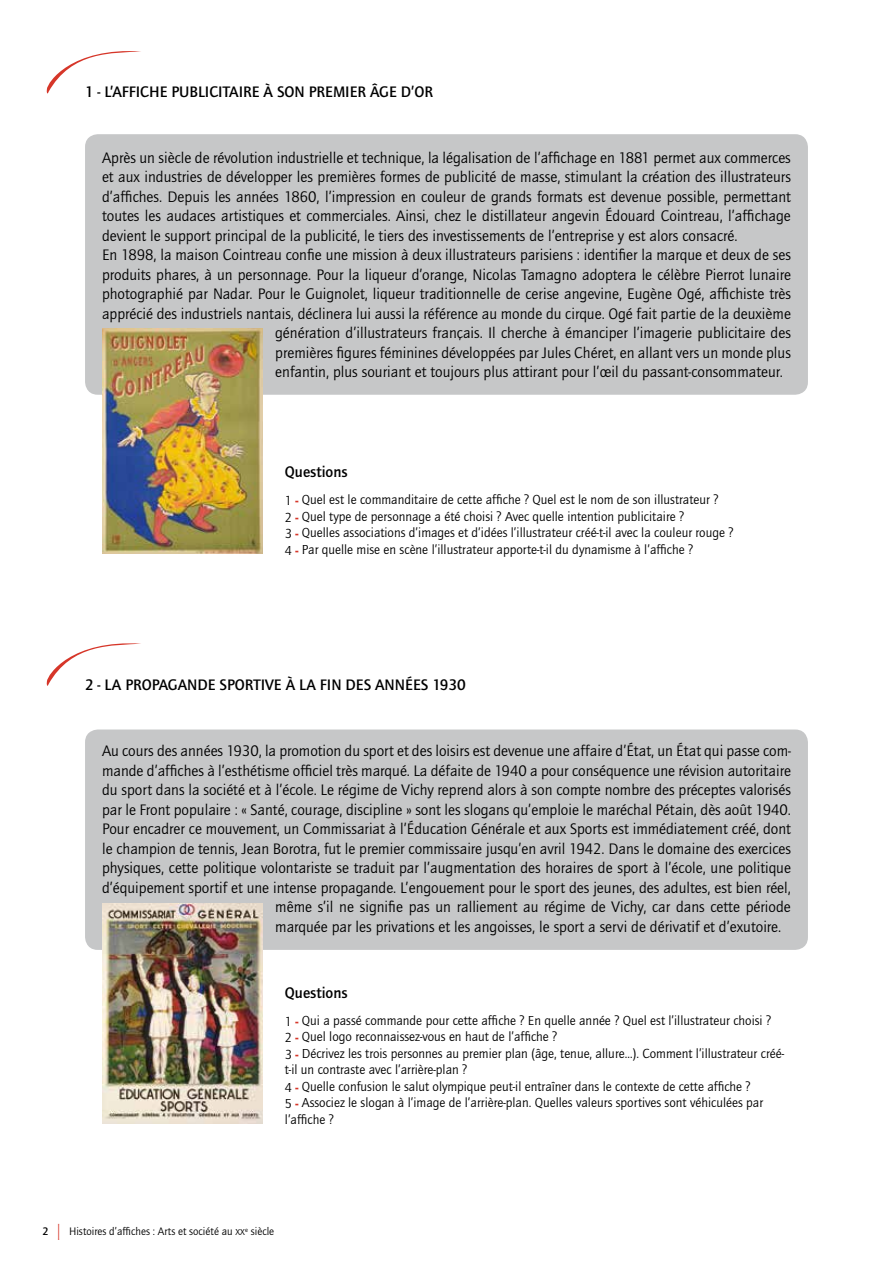
<style>
.page{position:relative;width:893px;height:1263px;background:#fff}
.page>*{position:absolute;margin:0;border:0;box-sizing:border-box;transform-origin:0 0}
.t1{font:15.75px "Quay Itc T";color:#000}
.t2{font:700 15.75px "Quay Itc T";color:#000}
.t3{font:13.5px/16.5px "Quay Itc T";color:#000}
.t4{font:11.25px "Quay Itc T";color:#000}
.s1{font-weight:900;color:#d63629}
.s2{font-weight:700}
.s3{font-size:22.5px;color:#d63629}
.s4{font-family:"Quay Itc T Book SC800";font-size:9px}
</style>
<div class="page">
<svg style="left:46px;top:51px;width:95px;height:43px"></svg>
<svg style="left:46px;top:643px;width:95px;height:43px"></svg>
<div style="left:85px;top:134px;width:723px;height:261px;background:#c6c7c8;border-radius:13px"></div>
<div style="left:85px;top:729px;width:723px;height:221px;background:#c6c7c8;border-radius:13px"></div>
<img style="left:102px;top:328px;width:160px;height:226px">
<img style="left:102px;top:903px;width:160px;height:221px">
<p class="t2" style="left:85px;top:83px;width:349px">1 - L’AFFICHE PUBLICITAIRE À SON PREMIER ÂGE D’OR</p>
<p class="t1" style="left:102px;top:148px;width:690px">Après un siècle de révolution industrielle et technique, la légalisation de l’affichage en 1881 permet aux commerces</p>
<p class="t1" style="left:102px;top:168px;width:690px">et aux industries de développer les premières formes de publicité de masse, stimulant la création des illustrateurs</p>
<p class="t1" style="left:102px;top:187px;width:690px">d’affiches. Depuis les années 1860, l’impression en couleur de grands formats est devenue possible, permettant</p>
<p class="t1" style="left:102px;top:207px;width:690px">toutes les audaces artistiques et commerciales. Ainsi, chez le distillateur angevin Édouard Cointreau, l’affichage</p>
<p class="t1" style="left:102px;top:226px;width:637px">devient le support principal de la publicité, le tiers des investissements de l’entreprise y est alors consacré.</p>
<p class="t1" style="left:102px;top:246px;width:690px">En 1898, la maison Cointreau confie une mission à deux illustrateurs parisiens : identifier la marque et deux de ses</p>
<p class="t1" style="left:102px;top:265px;width:690px">produits phares, à un personnage. Pour la liqueur d’orange, Nicolas Tamagno adoptera le célèbre Pierrot lunaire</p>
<p class="t1" style="left:102px;top:285px;width:690px">photographié par Nadar. Pour le Guignolet, liqueur traditionnelle de cerise angevine, Eugène Ogé, affichiste très</p>
<p class="t1" style="left:102px;top:304px;width:690px">apprécié des industriels nantais, déclinera lui aussi la référence au monde du cirque. Ogé fait partie de la deuxième</p>
<p class="t1" style="left:275px;top:324px;width:517px">génération d’illustrateurs français. Il cherche à émanciper l’imagerie publicitaire des</p>
<p class="t1" style="left:275px;top:343px;width:517px">premières figures féminines développées par Jules Chéret, en allant vers un monde plus</p>
<p class="t1" style="left:275px;top:363px;width:509px">enfantin, plus souriant et toujours plus attirant pour l’œil du passant-consommateur.</p>
<p class="t2" style="left:285px;top:463px;width:64px">Questions</p>
<p class="t3" style="left:285px;top:491px;width:450px">1 <span class="s1">-</span> Quel est le commanditaire de cette affiche ? Quel est le nom de son illustrateur ?<br>2 <span class="s1">-</span> Quel type de personnage a été choisi ? Avec quelle intention publicitaire ?<br>3 <span class="s1">-</span> Quelles associations d’images et d’idées l’illustrateur créé-t-il avec la couleur rouge ?<br>4 <span class="s1">-</span> Par quelle mise en scène l’illustrateur apporte-t-il du dynamisme à l’affiche ?</p>
<p class="t2" style="left:85px;top:675px;width:382px">2 - LA PROPAGANDE SPORTIVE À LA FIN DES ANNÉES 1930</p>
<p class="t1" style="left:102px;top:742px;width:690px">Au cours des années 1930, la promotion du sport et des loisirs est devenue une affaire d’État, un État qui passe com-</p>
<p class="t1" style="left:102px;top:761px;width:690px">mande d’affiches à l’esthétisme officiel très marqué. La défaite de 1940 a pour conséquence une révision autoritaire</p>
<p class="t1" style="left:102px;top:781px;width:690px">du sport dans la société et à l’école. Le régime de Vichy reprend alors à son compte nombre des préceptes valorisés</p>
<p class="t1" style="left:102px;top:800px;width:690px">par le Front populaire : « Santé, courage, discipline » sont les slogans qu’emploie le maréchal Pétain, dès août 1940.</p>
<p class="t1" style="left:102px;top:820px;width:690px">Pour encadrer ce mouvement, un Commissariat à l’Éducation Générale et aux Sports est immédiatement créé, dont</p>
<p class="t1" style="left:102px;top:839px;width:690px">le champion de tennis, Jean Borotra, fut le premier commissaire jusqu’en avril 1942. Dans le domaine des exercices</p>
<p class="t1" style="left:102px;top:859px;width:690px">physiques, cette politique volontariste se traduit par l’augmentation des horaires de sport à l’école, une politique</p>
<p class="t1" style="left:102px;top:878px;width:690px">d’équipement sportif et une intense propagande. L’engouement pour le sport des jeunes, des adultes, est bien réel,</p>
<p class="t1" style="left:275px;top:898px;width:517px">même s’il ne signifie pas un ralliement au régime de Vichy, car dans cette période</p>
<p class="t1" style="left:275px;top:917px;width:507px">marquée par les privations et les angoisses, le sport a servi de dérivatif et d’exutoire.</p>
<p class="t2" style="left:285px;top:983px;width:64px">Questions</p>
<p class="t3" style="left:285px;top:1012px;width:501px">1 <span class="s1">-</span> Qui a passé commande pour cette affiche ? En quelle année ? Quel est l’illustrateur choisi ?<br>2 <span class="s1">-</span> Quel logo reconnaissez-vous en haut de l’affiche ?<br>3 <span class="s1">-</span> Décrivez les trois personnes au premier plan (âge, tenue, allure…). Comment l’illustrateur créé&shy;t-il un contraste avec l’arrière-plan ?<br>4 <span class="s1">-</span> Quelle confusion le salut olympique peut-il entraîner dans le contexte de cette affiche ?<br>5 <span class="s1">-</span> Associez le slogan à l’image de l’arrière-plan. Quelles valeurs sportives sont véhiculées par l’affiche ?</p>
<p class="t4" style="left:43px;top:1225px;width:233px"><span class="s2">2</span> <span class="s3">l</span> Histoires d’affiches : Arts et société au <span class="s4">xx</span><sup>e</sup> siècle</p>
</div>
